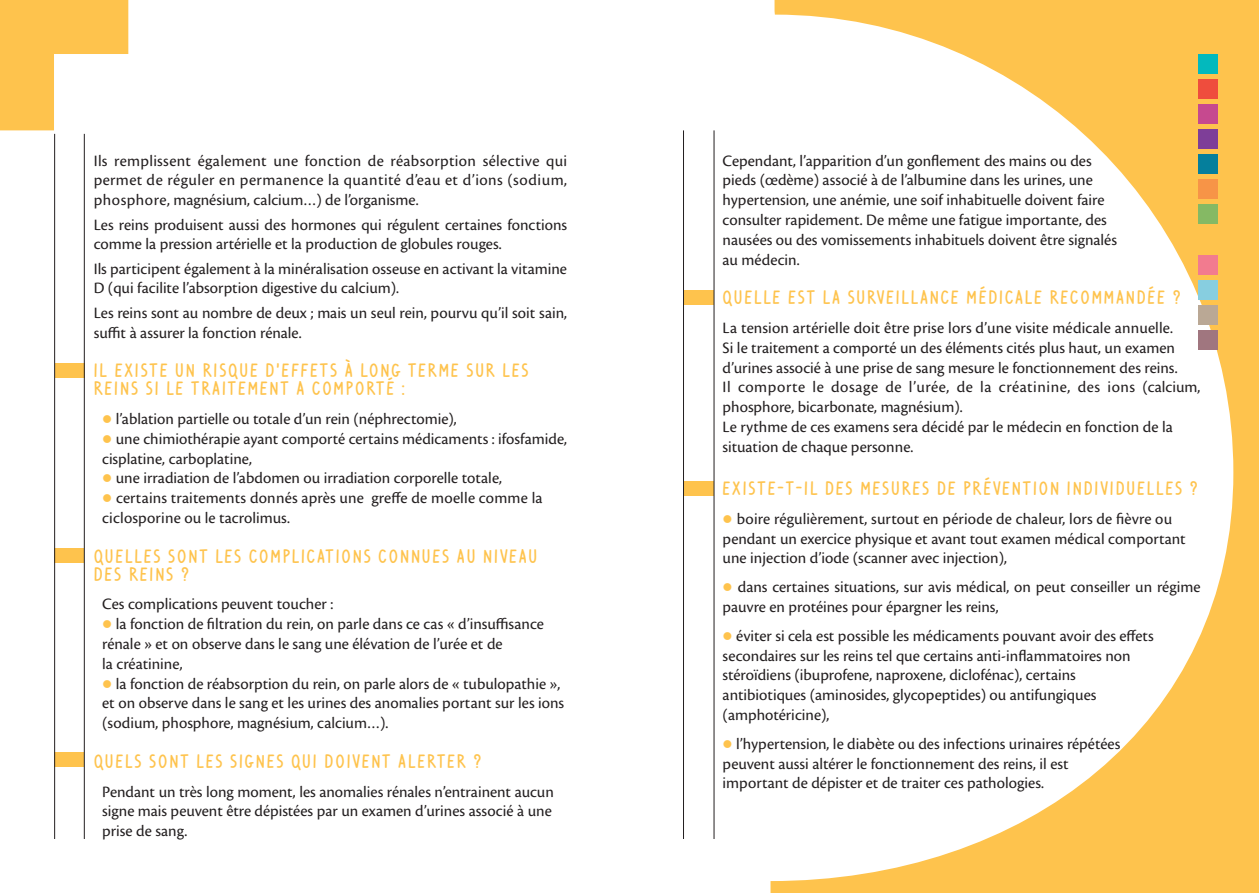
<style>
.page{position:relative;width:1259px;height:893px;background:#fff}
.page>*{position:absolute;margin:0;border:0;box-sizing:border-box;transform-origin:0 0}
.t1{font:500 19.5px/18px "Ventura Edding";letter-spacing:.1em;color:#fec34d}
.t2{font:16.5px/19.8px "Cronos Pro";color:#231f20}
.t3{font:16.5px/19.8px "Cronos Pro";letter-spacing:.02em;color:#231f20}
.s1{color:#fec34d}
</style>
<div class="page">
<div style="left:55px;top:363px;width:29px;height:15px;background:#fec34d"></div>
<div style="left:55px;top:548px;width:29px;height:14px;background:#fec34d"></div>
<div style="left:54px;top:752px;width:30px;height:14px;background:#fec34d"></div>
<hr style="left:54px;top:134px;width:1px;height:705px;background:#231f20">
<hr style="left:84px;top:134px;width:1px;height:705px;background:#231f20">
<svg style="left:0;top:0;width:128px;height:130px"></svg>
<div style="left:684px;top:291px;width:30px;height:14px;background:#fec34d"></div>
<div style="left:683px;top:481px;width:31px;height:15px;background:#fec34d"></div>
<hr style="left:683px;top:130px;width:1px;height:709px;background:#231f20">
<hr style="left:714px;top:130px;width:1px;height:709px;background:#231f20">
<svg style="left:770px;top:0;width:489px;height:893px"></svg>
<div style="left:1198px;top:179px;width:19px;height:20px;background:#f79447"></div>
<div style="left:1198px;top:54px;width:19px;height:19px;background:#03b9bd"></div>
<div style="left:1198px;top:79px;width:19px;height:20px;background:#ef4d3d"></div>
<div style="left:1198px;top:230px;width:19px;height:19px;background:#fec34d"></div>
<div style="left:1198px;top:129px;width:19px;height:20px;background:#7e3e98"></div>
<div style="left:1198px;top:305px;width:19px;height:19px;background:#baa895"></div>
<div style="left:1198px;top:255px;width:19px;height:19px;background:#f27b8f"></div>
<div style="left:1198px;top:205px;width:19px;height:19px;background:#85b964"></div>
<div style="left:1198px;top:280px;width:19px;height:19px;background:#87cee0"></div>
<div style="left:1198px;top:104px;width:19px;height:20px;background:#c6498f"></div>
<div style="left:1198px;top:330px;width:19px;height:20px;background:#a0767f"></div>
<div style="left:1198px;top:154px;width:19px;height:20px;background:#057f9c"></div>
<p class="t2" style="left:94px;top:151px;width:475px;text-align:justify">Ils remplissent également une fonction de réabsorption sélective qui permet de réguler en permanence la quantité d’eau et d’ions (sodium, phosphore, magnésium, calcium…) de l’organisme.</p>
<p class="t2" style="left:94px;top:215px;width:475px">Les reins produisent aussi des hormones qui régulent certaines fonctions comme la pression artérielle et la production de globules rouges.</p>
<p class="t2" style="left:94px;top:259px;width:475px">Ils participent également à la minéralisation osseuse en activant la vitamine<br>D (qui facilite l’absorption digestive du calcium).</p>
<p class="t2" style="left:94px;top:303px;width:475px">Les reins sont au nombre de deux ; mais un seul rein, pourvu qu’il soit sain, suffit à assurer la fonction rénale.</p>
<p class="t1" style="left:94px;top:361px;width:436px">IL EXISTE UN RISQUE D’EFFETS À LONG TERME SUR LES<br>REINS SI LE TRAITEMENT A COMPORTÉ :</p>
<p class="t2" style="left:102px;top:409px;width:356px"><span class="s1">●</span> l’ablation partielle ou totale d’un rein (néphrectomie),</p>
<p class="t2" style="left:102px;top:429px;width:466px"><span class="s1">●</span> une chimiothérapie ayant comporté certains médicaments : ifosfamide, cisplatine, carboplatine,</p>
<p class="t2" style="left:102px;top:468px;width:401px"><span class="s1">●</span> une irradiation de l’abdomen ou irradiation corporelle totale,</p>
<p class="t2" style="left:102px;top:488px;width:442px"><span class="s1">●</span> certains traitements donnés après une greffe de moelle comme la</p>
<p class="t2" style="left:102px;top:508px;width:189px">ciclosporine ou le tacrolimus.</p>
<p class="t1" style="left:94px;top:546px;width:445px">QUELLES SONT LES COMPLICATIONS CONNUES AU NIVEAU<br>DES REINS ?</p>
<p class="t2" style="left:102px;top:594px;width:232px">Ces complications peuvent toucher :</p>
<p class="t2" style="left:102px;top:614px;width:443px"><span class="s1">●</span> la fonction de filtration du rein, on parle dans ce cas « d’insuffisance rénale » et on observe dans le sang une élévation de l’urée et de</p>
<p class="t2" style="left:102px;top:654px;width:82px">la créatinine,</p>
<p class="t2" style="left:102px;top:674px;width:459px"><span class="s1">●</span> la fonction de réabsorption du rein, on parle alors de « tubulopathie »,</p>
<p class="t2" style="left:102px;top:693px;width:463px">et on observe dans le sang et les urines des anomalies portant sur les ions (sodium, phosphore, magnésium, calcium…).</p>
<p class="t1" style="left:94px;top:751px;width:389px">QUELS SONT LES SIGNES QUI DOIVENT ALERTER ?</p>
<p class="t2" style="left:102px;top:782px;width:453px">Pendant un très long moment, les anomalies rénales n’entrainent aucun signe mais peuvent être dépistées par un examen d’urines associé à une prise de sang.</p>
<p class="t2" style="left:722px;top:151px;width:370px">Cependant, l’apparition d’un gonflement des mains ou des</p>
<p class="t2" style="left:722px;top:170px;width:372px">pieds (œdème) associé à de l’albumine dans les urines, une</p>
<p class="t2" style="left:722px;top:190px;width:383px">hypertension, une anémie, une soif inhabituelle doivent faire</p>
<p class="t2" style="left:722px;top:210px;width:386px">consulter rapidement. De même une fatigue importante, des</p>
<p class="t2" style="left:722px;top:230px;width:396px">nausées ou des vomissements inhabituels doivent être signalés</p>
<p class="t2" style="left:722px;top:250px;width:78px">au médecin.</p>
<p class="t1" style="left:722px;top:288px;width:460px">QUELLE EST LA SURVEILLANCE MÉDICALE RECOMMANDÉE ?</p>
<p class="t2" style="left:722px;top:318px;width:452px">La tension artérielle doit être prise lors d’une visite médicale annuelle.</p>
<p class="t2" style="left:722px;top:338px;width:454px">Si le traitement a comporté un des éléments cités plus haut, un examen</p>
<p class="t2" style="left:722px;top:358px;width:456px">d’urines associé à une prise de sang mesure le fonctionnement des reins.</p>
<p class="t3" style="left:722px;top:377px;width:479px">Il comporte le dosage de l’urée, de la créatinine, des ions (calcium, phosphore, bicarbonate, magnésium).</p>
<p class="t2" style="left:722px;top:417px;width:452px">Le rythme de ces examens sera décidé par le médecin en fonction de la</p>
<p class="t2" style="left:722px;top:437px;width:192px">situation de chaque personne.</p>
<p class="t1" style="left:722px;top:479px;width:477px">EXISTE-T-IL DES MESURES DE PRÉVENTION INDIVIDUELLES ?</p>
<p class="t2" style="left:722px;top:509px;width:451px"><span class="s1">●</span> boire régulièrement, surtout en période de chaleur, lors de fièvre ou</p>
<p class="t2" style="left:722px;top:529px;width:464px">pendant un exercice physique et avant tout examen médical comportant</p>
<p class="t2" style="left:722px;top:548px;width:286px">une injection d’iode (scanner avec injection),</p>
<p class="t2" style="left:722px;top:577px;width:479px"><span class="s1">●</span> dans certaines situations, sur avis médical, on peut conseiller un régime pauvre en protéines pour épargner les reins,</p>
<p class="t2" style="left:722px;top:626px;width:433px"><span class="s1">●</span> éviter si cela est possible les médicaments pouvant avoir des effets</p>
<p class="t2" style="left:722px;top:646px;width:410px">secondaires sur les reins tel que certains anti-inflammatoires non</p>
<p class="t2" style="left:722px;top:665px;width:355px">stéroïdiens (ibuprofene, naproxene, diclofénac), certains</p>
<p class="t2" style="left:722px;top:685px;width:375px">antibiotiques (aminosides, glycopeptides) ou antifungiques</p>
<p class="t2" style="left:722px;top:705px;width:108px">(amphotéricine),</p>
<p class="t2" style="left:722px;top:734px;width:399px"><span class="s1">●</span> l’hypertension, le diabète ou des infections urinaires répétées</p>
<p class="t2" style="left:722px;top:754px;width:347px">peuvent aussi altérer le fonctionnement des reins, il est</p>
<p class="t2" style="left:722px;top:773px;width:323px">important de dépister et de traiter ces pathologies.</p>
</div>
